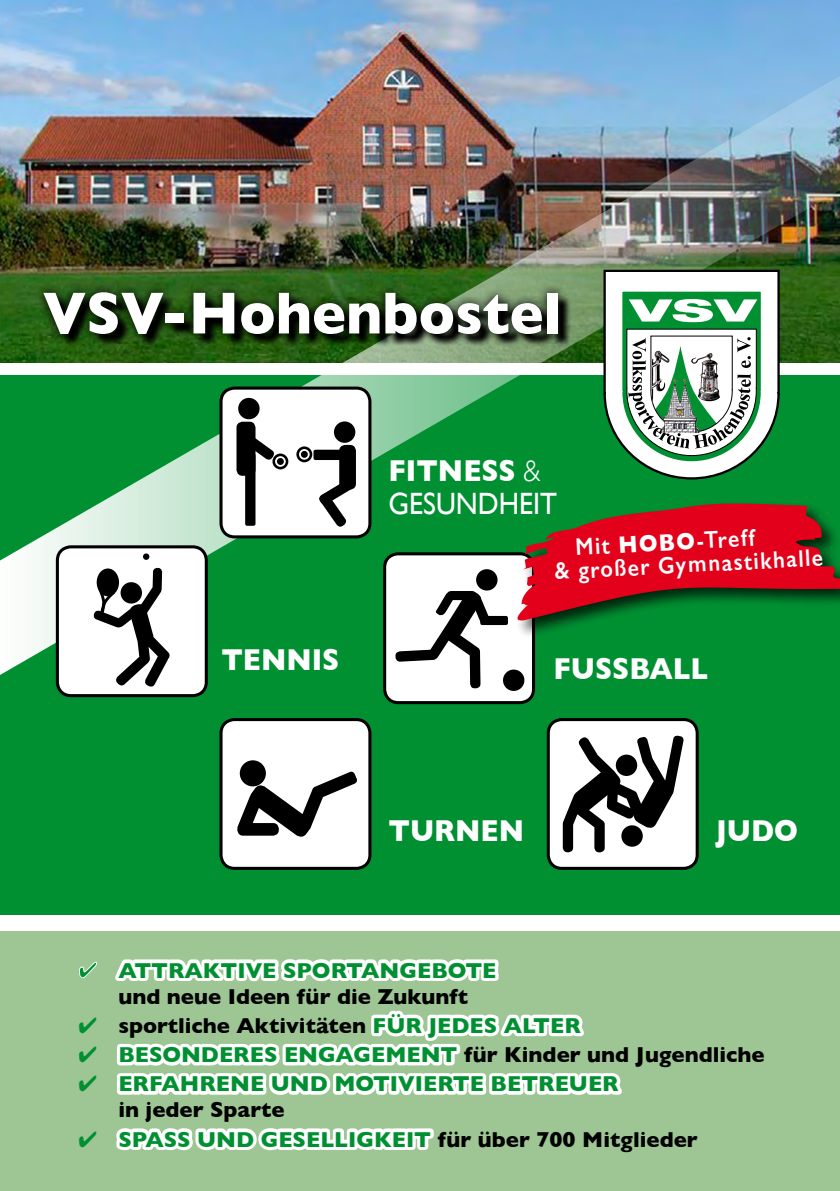
<style>
.page{position:relative;width:840px;height:1191px;background:#fff}
.page>*{position:absolute;margin:0;border:0;box-sizing:border-box;transform-origin:0 0}
.t1{font:700 60px "Gill Sans";color:#fff;scale:.95 1}
.t2{font:700 30.8px "Gill Sans";color:#fff;scale:.91 1}
.t3{font:30.8px "Gill Sans";color:#fff;scale:.91 1}
.t4{font:300 30.8px "Gill Sans";color:#fff;scale:.91 1}
.t5{font:600 24.2px/23.2px "Gill Sans";color:#fff;scale:.9 1}
.t6{font:700 22px "Gill Sans";color:#000}
.t7{font:700 22px/26px "Gill Sans";color:#009032}
.s1{font-weight:700}
.s2{color:#009032}
.s3{color:#000}
</style>
<div class="page">
<div style="left:0;top:347px;width:839px;height:567px;background:#009032"></div>
<img style="left:0;top:0;width:839px;height:676px">
<div style="left:0;top:931px;width:839px;height:260px;background:#9ec694"></div>
<svg style="left:79px;top:961px;width:18px;height:18px"></svg>
<svg style="left:115px;top:959px;width:384px;height:23px;background:#f1f7f0"></svg>
<svg style="left:117px;top:1010px;width:505px;height:85px"></svg>
<svg style="left:116px;top:1128px;width:318px;height:23px;background:#f0f6ef"></svg>
<div style="left:221px;top:388px;width:149px;height:149px;background:#fff;border-radius:14px"></div>
<div style="left:219px;top:386px;width:152px;height:152px;border:3px solid #000;border-radius:14px"></div>
<div style="left:238px;top:398px;width:21px;height:21px;background:#000;border-radius:50%"></div>
<div style="left:236px;top:422px;width:19px;height:54px;background:#000;border-radius:6px"></div>
<div style="left:245px;top:453px;width:10px;height:73px;background:#000;border-radius:2px"></div>
<svg style="left:255px;top:431px;width:33px;height:38px"></svg>
<div style="left:277px;top:458px;width:7px;height:7px;background:#000;border-radius:50%"></div>
<div style="left:334px;top:421px;width:21px;height:22px;background:#000;border-radius:50%"></div>
<div style="left:339px;top:445px;width:17px;height:44px;background:#000;border-radius:6px"></div>
<div style="left:313px;top:450px;width:37px;height:10px;background:#000;border-radius:2px"></div>
<svg style="left:296px;top:446px;width:16px;height:16px"></svg>
<div style="left:301px;top:451px;width:6px;height:7px;background:#000;border-radius:50%"></div>
<svg style="left:319px;top:478px;width:35px;height:49px"></svg>
<div style="left:384px;top:554px;width:149px;height:148px;background:#fff;border-radius:14px"></div>
<div style="left:383px;top:552px;width:151px;height:152px;border:3px solid #000;border-radius:14px"></div>
<div style="left:476px;top:569px;width:21px;height:21px;background:#000;border-radius:50%"></div>
<div style="left:502px;top:669px;width:22px;height:22px;background:#000;border-radius:50%"></div>
<div style="left:480px;top:616px;width:27px;height:9px;background:#000;border-radius:2px"></div>
<svg style="left:395px;top:591px;width:94px;height:97px"></svg>
<div style="left:221px;top:719px;width:149px;height:149px;background:#fff;border-radius:14px"></div>
<div style="left:219px;top:718px;width:152px;height:152px;border:3px solid #000;border-radius:14px"></div>
<div style="left:240px;top:760px;width:26px;height:26px;background:#000;border-radius:50%"></div>
<svg style="left:237px;top:770px;width:120px;height:67px"></svg>
<div style="left:548px;top:719px;width:148px;height:149px;background:#fff;border-radius:14px"></div>
<div style="left:546px;top:718px;width:152px;height:152px;border:3px solid #000;border-radius:14px"></div>
<svg style="left:562px;top:735px;width:121px;height:117px"></svg>
<div style="left:57px;top:547px;width:149px;height:148px;background:#fff;border-radius:14px"></div>
<div style="left:56px;top:545px;width:152px;height:152px;border:3px solid #000;border-radius:14px"></div>
<svg style="left:93px;top:568px;width:77px;height:119px"></svg>
<div style="left:143px;top:553px;width:6px;height:7px;background:#000;border-radius:50%"></div>
<div style="left:514px;top:500px;width:325px;height:139px;background:#000;opacity:.75"></div>
<svg style="left:511px;top:503px;width:328px;height:119px"></svg>
<div style="left:0;top:363px;width:839px;height:11px;background:#fff"></div>
<svg style="left:602px;top:268px;width:178px;height:213px"></svg>
<img style="left:651px;top:347px;width:72px;height:86px">
<svg style="left:45px;top:295px;width:525px;height:51px"></svg>
<svg style="left:34px;top:283px;width:533px;height:61px;background:#1f3a16"></svg>
<h1 class="t1" style="left:43px;top:265px;width:546px">VSV-HOHENBOSTEL</h1>
<h2 class="t2" style="left:388px;top:446px;width:101px">FITNESS</h2>
<h2 class="t4" style="left:523px;top:446px;width:20px">&amp;</h2>
<h2 class="t3" style="left:388px;top:486px;width:187px">GESUNDHEIT</h2>
<h2 class="t2" style="left:221px;top:635px;width:131px">TENN IS</h2>
<p class="t5" style="left:552px;top:536px;width:300px;text-indent:22px;rotate:-3deg">Mit <span class="s1">HO BO</span> -Treff<br>&amp; großer Gymnastikhalle</p>
<h2 class="t2" style="left:553px;top:644px;width:172px">FUSSBALL</h2>
<h2 class="t2" style="left:388px;top:806px;width:142px">TURN EN</h2>
<h2 class="t2" style="left:715px;top:806px;width:85px">JUDO</h2>
<p class="t7" style="left:79px;top:956px;width:125px">✔ ATT RAKT</p>
<p class="t7" style="left:237px;top:956px;width:127px">IVE SPORTAN</p>
<p class="t7" style="left:399px;top:956px;width:98px">GEBOTE</p>
<p class="t6" style="left:118px;top:978px;width:351px">UND NEUE I DEEN FÜR DIE ZUKUNFT</p>
<p class="t6" style="left:79px;top:1008px;width:503px"><span class="s2">✔</span> SPORTLICHE AKTIVITÄTEN <span class="s2">FÜR JEDES ALT ER</span></p>
<p class="t6" style="left:79px;top:1037px;width:687px"><span class="s2">✔ BESON DERES ENGAGEMENT</span> FÜR KINDER UND JUGENDLICHE</p>
<p class="t7" style="left:118px;top:1070px;width:501px;text-indent:-40px">✔ ERFAH REN E UN D MOTIVIERTE BETREUER<br><span class="s3">IN JEDER SPARTE</span></p>
<p class="t7" style="left:79px;top:1125px;width:83px">✔ SPASS</p>
<p class="t6" style="left:197px;top:1121px;width:502px"><span class="s2">UN D GESELLIGKEIT</span> FÜR ÜBER 700 M ITGLIEDER</p>
</div>
